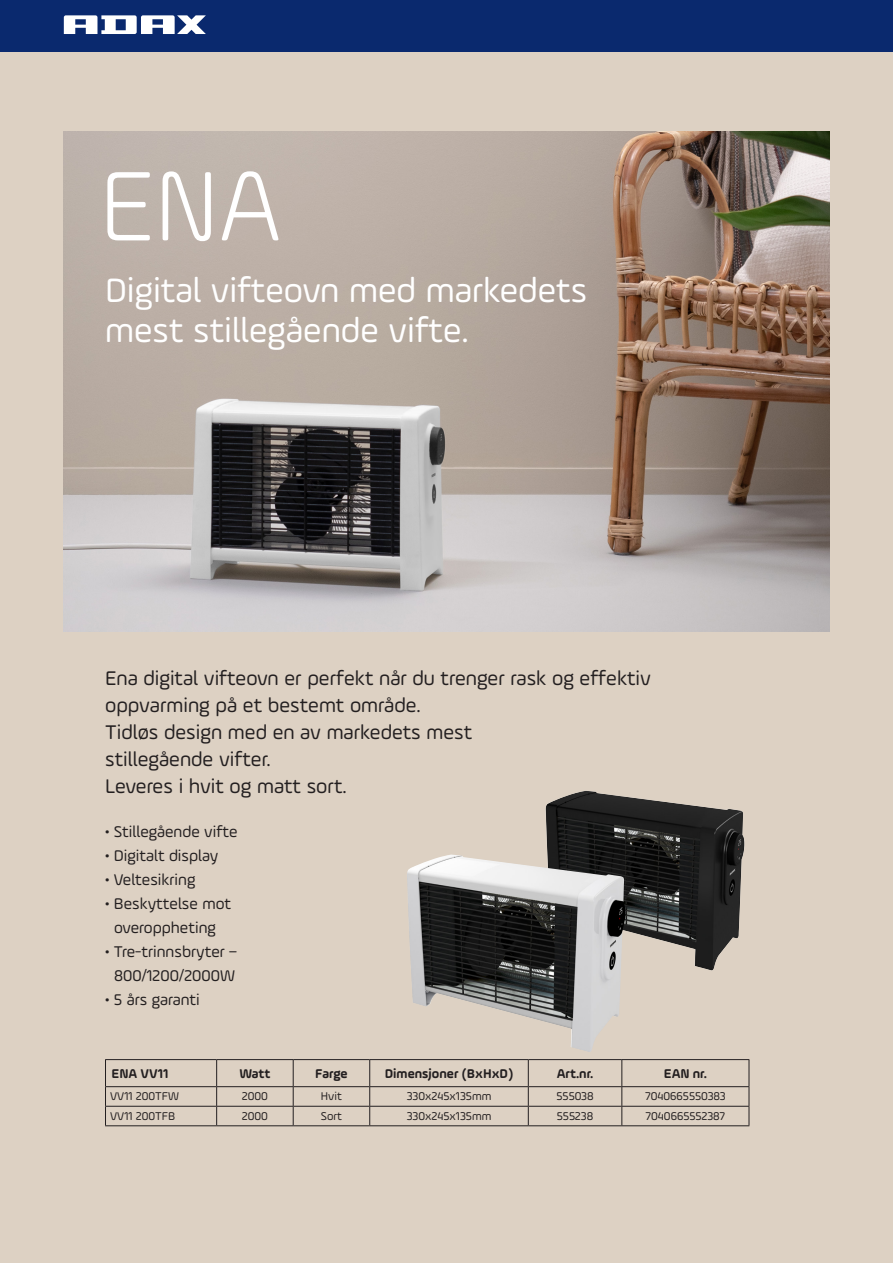
<style>
.page{position:relative;width:893px;height:1263px;background:#ddd1c3}
.page>*{position:absolute;margin:0;border:0;box-sizing:border-box;transform-origin:0 0}
.t1{font:300 105px "Ample Soft";color:#fff}
.t2{font:36px "Ample Soft";color:#fff}
.t3{font:21px "Ample Soft";color:#231f20}
.t4{font:16.5px "Ample Soft";color:#231f20}
.t5{font:700 13.5px "Ample Soft";color:#231f20}
.t6{font:12px "Ample Soft";color:#231f20}
</style>
<div class="page">
<img style="left:64px;top:132px;width:765px;height:499px">
<div style="left:0;top:0;width:893px;height:51px;background:#0a296e"></div>
<svg style="left:64px;top:15px;width:142px;height:19px"></svg>
<img style="left:545px;top:791px;width:200px;height:180px">
<img style="left:407px;top:854px;width:220px;height:198px">
<hr style="left:105px;top:1106px;width:112px;height:1px;background:#231f20">
<hr style="left:217px;top:1106px;width:76px;height:1px;background:#231f20">
<hr style="left:293px;top:1106px;width:77px;height:1px;background:#231f20">
<hr style="left:370px;top:1106px;width:158px;height:1px;background:#231f20">
<hr style="left:528px;top:1106px;width:94px;height:1px;background:#231f20">
<hr style="left:622px;top:1106px;width:127px;height:1px;background:#231f20">
<hr style="left:105px;top:1125px;width:112px;height:1px;background:#231f20">
<hr style="left:217px;top:1125px;width:76px;height:1px;background:#231f20">
<hr style="left:293px;top:1125px;width:77px;height:1px;background:#231f20">
<hr style="left:370px;top:1125px;width:158px;height:1px;background:#231f20">
<hr style="left:528px;top:1125px;width:94px;height:1px;background:#231f20">
<hr style="left:622px;top:1125px;width:127px;height:1px;background:#231f20">
<hr style="left:105px;top:1059px;width:112px;height:1px;background:#231f20">
<svg style="left:105px;top:1060px;width:1px;height:65px"></svg>
<hr style="left:217px;top:1059px;width:76px;height:1px;background:#231f20">
<svg style="left:216px;top:1060px;width:1px;height:65px"></svg>
<hr style="left:293px;top:1059px;width:77px;height:1px;background:#231f20">
<svg style="left:293px;top:1060px;width:1px;height:65px"></svg>
<hr style="left:370px;top:1059px;width:158px;height:1px;background:#231f20">
<svg style="left:369px;top:1060px;width:1px;height:65px"></svg>
<hr style="left:528px;top:1059px;width:94px;height:1px;background:#231f20">
<svg style="left:528px;top:1060px;width:1px;height:65px"></svg>
<hr style="left:622px;top:1059px;width:127px;height:1px;background:#231f20">
<svg style="left:621px;top:1060px;width:1px;height:65px"></svg>
<svg style="left:749px;top:1060px;width:1px;height:65px"></svg>
<hr style="left:105px;top:1086px;width:112px;height:1px;background:#231f20">
<hr style="left:217px;top:1086px;width:76px;height:1px;background:#231f20">
<hr style="left:293px;top:1086px;width:77px;height:1px;background:#231f20">
<hr style="left:370px;top:1086px;width:158px;height:1px;background:#231f20">
<hr style="left:528px;top:1086px;width:94px;height:1px;background:#231f20">
<hr style="left:622px;top:1086px;width:127px;height:1px;background:#231f20">
<p class="t1" style="left:99px;top:144px;width:183px">ENA</p>
<p class="t2" style="left:105px;top:268px;width:483px">Digital vifteovn med markedets</p>
<p class="t2" style="left:105px;top:309px;width:365px">mest stillegående vifte.</p>
<p class="t3" style="left:105px;top:666px;width:547px">Ena digital vifteovn er perfekt når du trenger rask og effektiv</p>
<p class="t3" style="left:105px;top:693px;width:317px">oppvarming på et bestemt område.</p>
<p class="t3" style="left:105px;top:720px;width:369px">Tidløs design med en av markedets mest</p>
<p class="t3" style="left:105px;top:747px;width:167px">stillegående vifter.</p>
<p class="t3" style="left:105px;top:774px;width:243px">Leveres i hvit og matt sort.</p>
<p class="t4" style="left:105px;top:821px;width:134px">• Stillegående vifte</p>
<p class="t4" style="left:105px;top:845px;width:115px">• Digitalt display</p>
<p class="t4" style="left:105px;top:869px;width:92px">• Veltesikring</p>
<p class="t4" style="left:105px;top:893px;width:128px">• Beskyttelse mot</p>
<p class="t4" style="left:114px;top:917px;width:103px">overoppheting</p>
<p class="t4" style="left:105px;top:941px;width:133px">• Tre-trinnsbryter –</p>
<p class="t4" style="left:114px;top:965px;width:122px">800/1200/2000W</p>
<p class="t4" style="left:105px;top:989px;width:96px">• 5 års garanti</p>
<p class="t5" style="left:112px;top:1065px;width:59px">ENA VV11</p>
<p class="t5" style="left:239px;top:1065px;width:32px">Watt</p>
<p class="t5" style="left:315px;top:1065px;width:34px">Farge</p>
<p class="t5" style="left:385px;top:1065px;width:130px">Dimensjoner (BxHxD)</p>
<p class="t5" style="left:557px;top:1065px;width:38px">Art.nr.</p>
<p class="t5" style="left:664px;top:1065px;width:45px">EAN nr.</p>
<p class="t6" style="left:110px;top:1089px;width:70px">VV11 200TFW</p>
<p class="t6" style="left:242px;top:1089px;width:28px">2000</p>
<p class="t6" style="left:321px;top:1089px;width:23px">Hvit</p>
<p class="t6" style="left:407px;top:1089px;width:86px">330x245x135mm</p>
<p class="t6" style="left:556px;top:1089px;width:39px">555038</p>
<p class="t6" style="left:645px;top:1089px;width:82px">7040665550383</p>
<p class="t6" style="left:110px;top:1109px;width:67px">VV11 200TFB</p>
<p class="t6" style="left:242px;top:1109px;width:28px">2000</p>
<p class="t6" style="left:321px;top:1109px;width:23px">Sort</p>
<p class="t6" style="left:407px;top:1109px;width:86px">330x245x135mm</p>
<p class="t6" style="left:557px;top:1109px;width:38px">555238</p>
<p class="t6" style="left:645px;top:1109px;width:82px">7040665552387</p>
</div>
